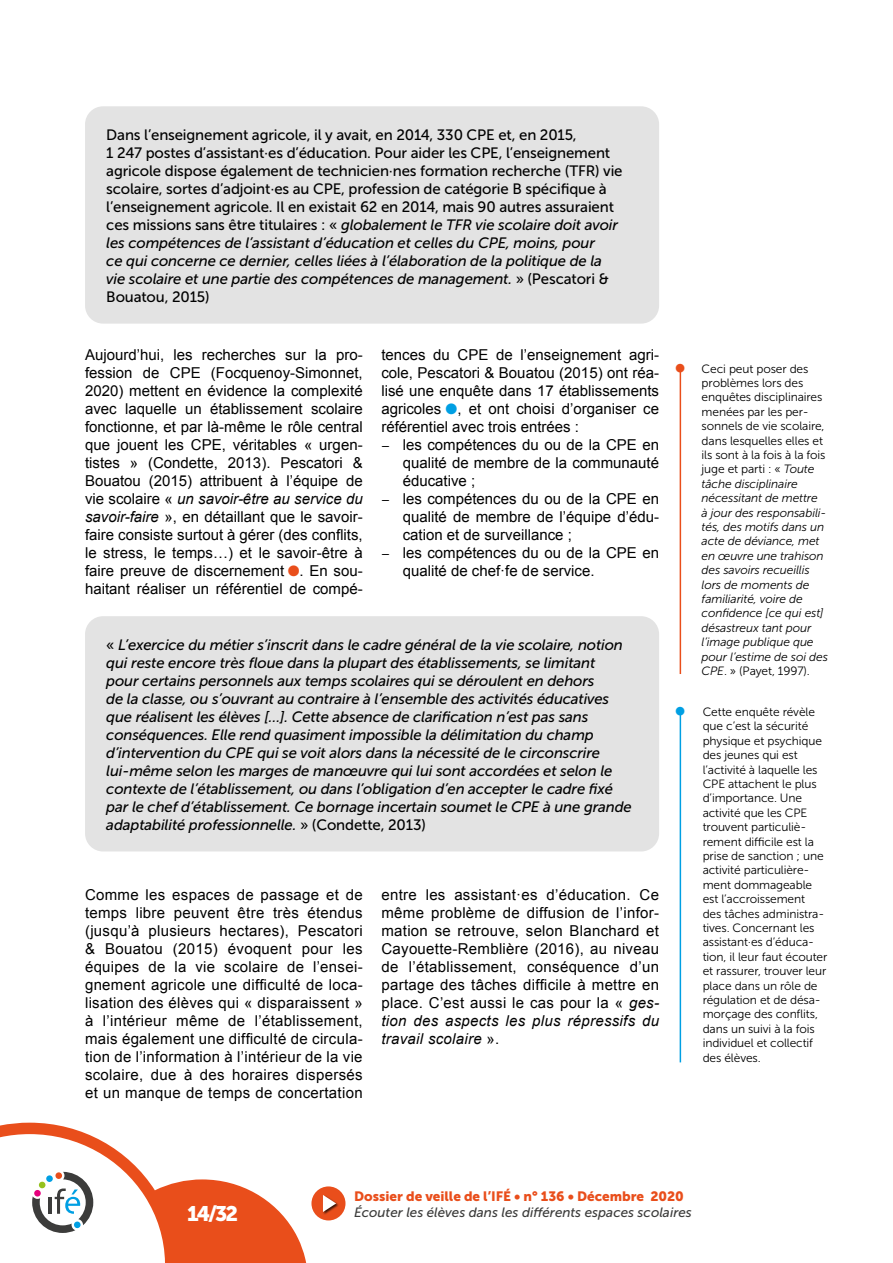
<style>
.page{position:relative;width:893px;height:1263px;background:#fff}
.page>*{position:absolute;margin:0;border:0;box-sizing:border-box;transform-origin:0 0}
.t1{font:21px "Museo Sans 900";color:#fff}
.Corps{font:15px/18px "Arial";color:#000;text-align:justify}
.Encadré{font:italic 15px/18px "Museo Sans 500";letter-spacing:-.01em;color:#000}
.Encadré-2{font:15px/18px "Museo Sans 500";letter-spacing:-.01em;color:#000}
.t2{font:italic 13.5px "Museo Sans 500";color:#3c3c3b}
.t3{font:13.5px "Museo Sans 900";color:#e94e1b}
.t4{font:12px/14.4px "Museo Sans 300";letter-spacing:-.01em;color:#000}
.t5{font:italic 12px/14.4px "Museo Sans 300";letter-spacing:-.01em;color:#000}
.s1{font-style:italic}
.s2{color:#e94e1b}
.s3{color:#009fe3}
.s4{font-style:normal}
</style>
<div class="page">
<div style="left:311px;top:1186px;width:34px;height:34px;background:#e94e1b;border-radius:50%"></div>
<div style="left:322px;top:1194px;width:18px;height:21px;background:#000;opacity:.75"></div>
<svg style="left:323px;top:1195px;width:13px;height:17px"></svg>
<svg style="left:0;top:1123px;width:306px;height:140px"></svg>
<div style="left:39px;top:1181px;width:7px;height:7px;background:#95c11f;border-radius:50%"></div>
<div style="left:46px;top:1175px;width:7px;height:7px;background:#009fe3;border-radius:50%"></div>
<div style="left:55px;top:1172px;width:7px;height:7px;background:#e94e1b;border-radius:50%"></div>
<div style="left:74px;top:1221px;width:7px;height:7px;background:#009fe3;border-radius:50%"></div>
<div style="left:34px;top:1190px;width:7px;height:7px;background:#e6007d;border-radius:50%"></div>
<div style="left:85px;top:106px;width:574px;height:218px;background:#e3e3e3;border-radius:18px"></div>
<hr style="left:680px;top:371px;width:1px;height:303px;background:#e94e1b">
<hr style="left:680px;top:715px;width:1px;height:347px;background:#009fe3">
<div style="left:85px;top:616px;width:574px;height:235px;background:#e3e3e3;border-radius:18px"></div>
<p class="Encadré-2" style="left:106px;top:126px;width:518px">Dans l’enseignement agricole, il y avait, en 2014, 330 CPE et, en 2015,<br>1 247 postes d’assistant·es d’éducation. Pour aider les CPE, l’enseignement agricole dispose également de technicien·nes formation recherche (TFR) vie scolaire, sortes d’adjoint·es au CPE, profession de catégorie B spécifique à l’enseignement agricole. Il en existait 62 en 2014, mais 90 autres assuraient ces missions sans être titulaires : « <span class="s1">globalement le TFR vie scolaire doit avoir les compétences de l’assistant d’éducation et celles du CPE, moins, pour<br>ce qui concerne ce dernier, celles liées à l’élaboration de la politique de la vie scolaire et une partie des compétences de management.</span> » (Pescatori &amp; Bouatou, 2015)</p>
<p class="Corps" style="left:85px;top:346px;width:279px">Aujourd’hui, les recherches sur la pro&shy;fession de CPE (Focquenoy-Simonnet, 2020) mettent en évidence la complexité avec laquelle un établissement scolaire fonctionne, et par là-même le rôle central que jouent les CPE, véritables « urgen&shy;tistes » (Condette, 2013). Pescatori &amp; Bouatou (2015) attribuent à l’équipe de vie scolaire « <span class="s1">un savoir-être au service du savoir-faire</span> », en détaillant que le savoir&shy;faire consiste surtout à gérer (des conflits, le stress, le temps…) et le savoir-être à faire preuve de discernement <span class="s2">●</span>. En sou&shy;haitant réaliser un référentiel de compé-</p>
<p class="Corps" style="left:381px;top:346px;width:279px">tences du CPE de l’enseignement agri&shy;cole, Pescatori &amp; Bouatou (2015) ont réa&shy;lisé une enquête dans 17 établissements agricoles <span class="s3">●</span>, et ont choisi d’organiser ce référentiel avec trois entrées :</p>
<p class="Corps" style="left:403px;top:436px;width:258px;text-indent:-21px">− les compétences du ou de la CPE en qualité de membre de la communauté éducative ;</p>
<p class="Corps" style="left:403px;top:490px;width:258px;text-indent:-21px">− les compétences du ou de la CPE en qualité de membre de l’équipe d’édu&shy;cation et de surveillance ;</p>
<p class="Corps" style="left:403px;top:544px;width:258px;text-indent:-21px">− les compétences du ou de la CPE en qualité de chef·fe de service.</p>
<p class="Encadré" style="left:106px;top:636px;width:527px"><span class="s4">«</span> L’exercice du métier s’inscrit dans le cadre général de la vie scolaire, notion qui reste encore très floue dans la plupart des établissements, se limitant<br>pour certains personnels aux temps scolaires qui se déroulent en dehors<br>de la classe, ou s’ouvrant au contraire à l’ensemble des activités éducatives que réalisent les élèves […]. Cette absence de clarification n’est pas sans conséquences. Elle rend quasiment impossible la délimitation du champ d’intervention du CPE qui se voit alors dans la nécessité de le circonscrire lui-même selon les marges de manœuvre qui lui sont accordées et selon le contexte de l’établissement, ou dans l’obligation d’en accepter le cadre fixé par le chef d’établissement. Ce bornage incertain soumet le CPE à une grande adaptabilité professionnelle. <span class="s4">» (Condette, 2013)</span></p>
<p class="Corps" style="left:85px;top:886px;width:279px">Comme les espaces de passage et de temps libre peuvent être très étendus (jusqu’à plusieurs hectares), Pescatori &amp; Bouatou (2015) évoquent pour les équipes de la vie scolaire de l’ensei&shy;gnement agricole une difficulté de loca&shy;lisation des élèves qui « disparaissent » à l’intérieur même de l’établissement, mais également une difficulté de circula&shy;tion de l’information à l’intérieur de la vie scolaire, due à des horaires dispersés et un manque de temps de concertation</p>
<p class="Corps" style="left:381px;top:886px;width:279px">entre les assistant·es d’éducation. Ce même problème de diffusion de l’infor&shy;mation se retrouve, selon Blanchard et Cayouette-Remblière (2016), au niveau de l’établissement, conséquence d’un partage des tâches difficile à mettre en place. C’est aussi le cas pour la « <span class="s1">ges&shy;tion des aspects les plus répressifs du travail scolaire</span> ».</p>
<p class="t5" style="left:702px;top:361px;width:128px"><span class="s4">Ceci peut poser des problèmes lors des enquêtes disciplinaires menées par les per&shy;sonnels de vie scolaire, dans lesquelles elles et ils sont à la fois à la fois juge et parti : «</span> Toute tâche disciplinaire nécessitant de mettre<br>à jour des responsabili&shy;tés, des motifs dans un acte de déviance, met en œuvre une trahison des savoirs recueillis lors de moments de familiarité, voire de confidence [ce qui est] désastreux tant pour l’image publique que pour l’estime de soi des<br>CPE<span class="s4">. » (Payet, 1997).</span></p>
<p class="t4" style="left:703px;top:705px;width:126px">Cette enquête révèle que c’est la sécurité physique et psychique des jeunes qui est l’activité à laquelle les<br>CPE attachent le plus d’importance. Une activité que les CPE trouvent particuliè&shy;rement difficile est la prise de sanction ; une activité particulière&shy;ment dommageable est l’accroissement<br>des tâches administra&shy;tives. Concernant les assistant·es d’éduca&shy;tion, il leur faut écouter et rassurer, trouver leur place dans un rôle de régulation et de désa&shy;morçage des conflits, dans un suivi à la fois individuel et collectif des élèves.</p>
<p class="t3" style="left:354px;top:1188px;width:331px">Dossier de veille de l’IFÉ • n° 136 • Décembre 2020</p>
<h1 class="t1" style="left:187px;top:1202px;width:53px">14/32</h1>
<p class="t2" style="left:354px;top:1205px;width:339px">Écouter les élèves dans les différents espaces scolaires</p>
</div>
